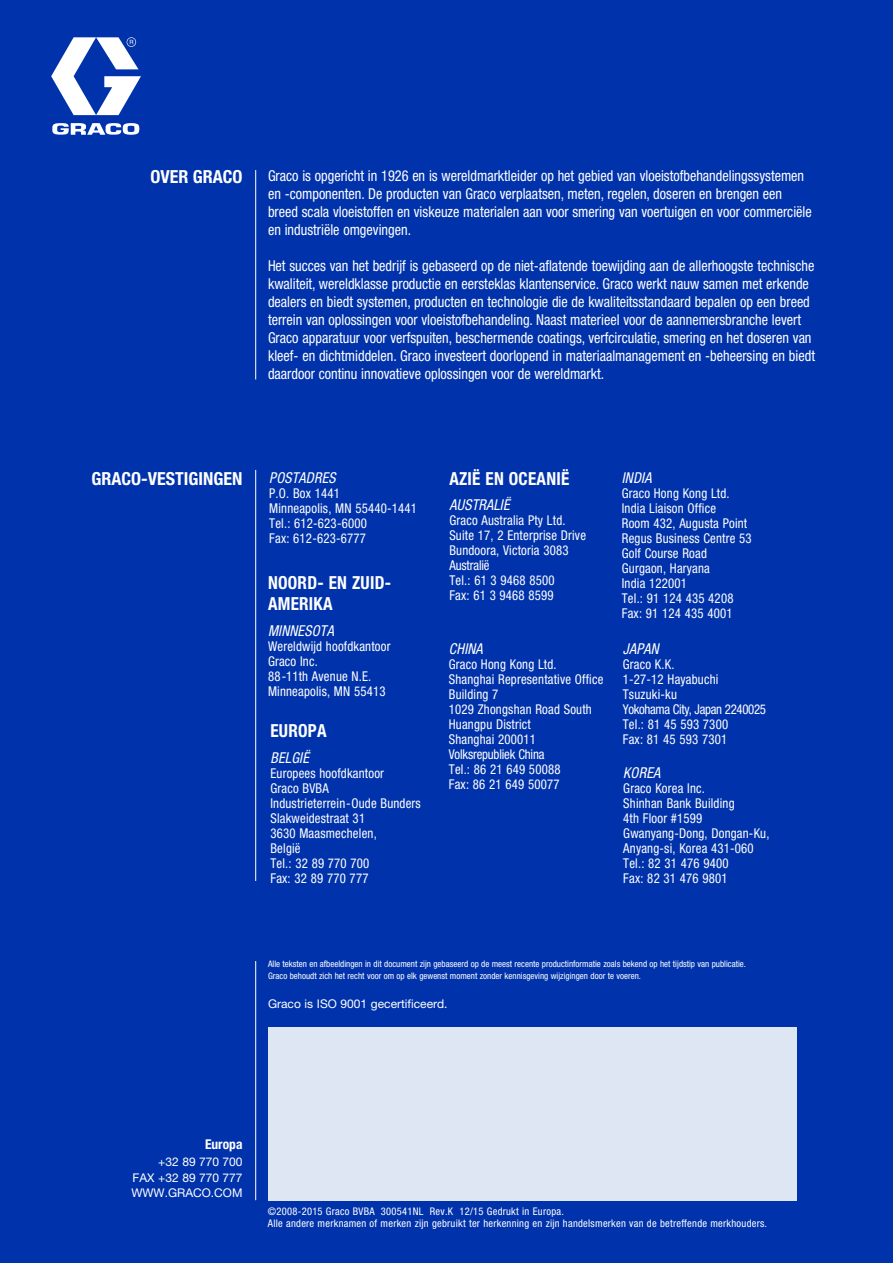
<style>
.page{position:relative;width:893px;height:1263px;background:#0033ab}
.page>*{position:absolute;margin:0;border:0;box-sizing:border-box;transform-origin:0 0}
.t1{font:700 condensed 18px/21.6px "Helvetica Neue LT Std";letter-spacing:.015em;color:#fff;scale:.95 1}
.t2{font:700 condensed 18px "Helvetica Neue LT Std";letter-spacing:.015em;color:#fff}
.t3{font:condensed 15px/18px "Helvetica Neue LT Std";color:#fff;scale:.95 1}
.t4{font:italic condensed 15px "Helvetica Neue LT Std";letter-spacing:.015em;color:#fff;scale:.95 1}
.t5{font:condensed 13.5px/15px "Helvetica Neue LT Std";letter-spacing:.015em;color:#fff;scale:.95 1}
.t6{font:700 condensed 13.5px "Helvetica Neue LT Std";color:#fff}
.t7{font:12px/16.5px "Helvetica Neue LT Std";color:#fff;text-align:right}
.t8{font:condensed 10.5px/12px "Helvetica Neue LT Std";letter-spacing:.025em;color:#fff}
.t9{font:condensed 9px/12px "Helvetica Neue LT Std";color:#fff}
</style>
<div class="page">
<svg style="left:51px;top:37px;width:90px;height:98px"></svg>
<div style="left:268px;top:1027px;width:529px;height:173px;background:#dfe6f3"></div>
<hr style="left:255px;top:170px;width:1px;height:209px;background:#fff">
<hr style="left:255px;top:470px;width:1px;height:411px;background:#fff">
<hr style="left:255px;top:961px;width:1px;height:239px;background:#fff">
<h1 class="t2" style="left:150px;top:166px;width:94px">OVER GRACO</h1>
<p class="t3" style="left:268px;top:166px;width:574px">Graco is opgericht in 1926 en is wereldmarktleider op het gebied van vloeistofbehandelingssystemen en -componenten. De producten van Graco verplaatsen, meten, regelen, doseren en brengen een breed scala vloeistoffen en viskeuze materialen aan voor smering van voertuigen en voor commerciële en industriële omgevingen.</p>
<p class="t3" style="left:268px;top:256px;width:577px">Het succes van het bedrijf is gebaseerd op de niet-aflatende toewijding aan de allerhoogste technische kwaliteit, wereldklasse productie en eersteklas klantenservice. Graco werkt nauw samen met erkende dealers en biedt systemen, producten en technologie die de kwaliteitsstandaard bepalen op een breed terrein van oplossingen voor vloeistofbehandeling. Naast materieel voor de aannemersbranche levert Graco apparatuur voor verfspuiten, beschermende coatings, verfcirculatie, smering en het doseren van kleef- en dichtmiddelen. Graco investeert doorlopend in materiaalmanagement en -beheersing en biedt daardoor continu innovatieve oplossingen voor de wereldmarkt.</p>
<h1 class="t2" style="left:92px;top:468px;width:152px">GRACO-VESTIGINGEN</h1>
<p class="t4" style="left:269px;top:469px;width:71px">POSTADRES</p>
<p class="t5" style="left:269px;top:485px;width:157px">P.O. Box 1441<br>Minneapolis, MN 55440-1441<br>Tel.: 612-623-6000<br>Fax: 612-623-6777</p>
<h1 class="t1" style="left:268px;top:571px;width:131px">NOORD- EN ZUID-<br>AMERIKA</h1>
<p class="t4" style="left:268px;top:622px;width:71px">MINNESOTA</p>
<p class="t5" style="left:268px;top:638px;width:130px">Wereldwijd hoofdkantoor<br>Graco Inc.<br>88-11th Avenue N.E.<br>Minneapolis, MN 55413</p>
<h1 class="t1" style="left:270px;top:720px;width:61px">EUROPA</h1>
<p class="t4" style="left:270px;top:749px;width:42px">BELGIË</p>
<p class="t5" style="left:270px;top:765px;width:160px">Europees hoofdkantoor<br>Graco BVBA<br>Industrieterrein-Oude Bunders<br>Slakweidestraat 31<br>3630 Maasmechelen,<br>België<br>Tel.: 32 89 770 700<br>Fax: 32 89 770 777</p>
<h1 class="t1" style="left:449px;top:467px;width:128px">AZIË EN OCEANIË</h1>
<p class="t4" style="left:449px;top:496px;width:65px">AUSTRALIË</p>
<p class="t5" style="left:449px;top:513px;width:145px">Graco Australia Pty Ltd.<br>Suite 17, 2 Enterprise Drive<br>Bundoora, Victoria 3083<br>Australië<br>Tel.: 61 3 9468 8500<br>Fax: 61 3 9468 8599</p>
<p class="t4" style="left:449px;top:640px;width:37px">CHINA</p>
<p class="t5" style="left:449px;top:657px;width:164px">Graco Hong Kong Ltd.<br>Shanghai Representative Office<br>Building 7<br>1029 Zhongshan Road South<br>Huangpu District<br>Shanghai 200011<br>Volksrepubliek China<br>Tel.: 86 21 649 50088<br>Fax: 86 21 649 50077</p>
<p class="t4" style="left:622px;top:469px;width:33px">INDIA</p>
<p class="t5" style="left:622px;top:485px;width:138px">Graco Hong Kong Ltd.<br>India Liaison Office<br>Room 432, Augusta Point<br>Regus Business Centre 53<br>Golf Course Road<br>Gurgaon, Haryana<br>India 122001<br>Tel.: 91 124 435 4208<br>Fax: 91 124 435 4001</p>
<p class="t4" style="left:623px;top:640px;width:39px">JAPAN</p>
<p class="t5" style="left:623px;top:657px;width:152px">Graco K.K.<br>1-27-12 Hayabuchi<br>Tsuzuki-ku<br>Yokohama City, Japan 2240025<br>Tel.: 81 45 593 7300<br>Fax: 81 45 593 7301</p>
<p class="t4" style="left:623px;top:764px;width:40px">KOREA</p>
<p class="t5" style="left:623px;top:780px;width:155px">Graco Korea Inc.<br>Shinhan Bank Building<br>4th Floor #1599<br>Gwanyang-Dong, Dongan-Ku,<br>Anyang-si, Korea 431-060<br>Tel.: 82 31 476 9400<br>Fax: 82 31 476 9801</p>
<p class="t9" style="left:268px;top:958px;width:480px">Alle teksten en afbeeldingen in dit document zijn gebaseerd op de meest recente productinformatie zoals bekend op het tijdstip van publicatie.<br>Graco behoudt zich het recht voor om op elk gewenst moment zonder kennisgeving wijzigingen door te voeren.</p>
<p class="t7" style="left:268px;top:995px;width:181px">Graco is I SO 9001 gecertificeerd.</p>
<p class="t6" style="left:205px;top:1136px;width:39px">Europa</p>
<p class="t7" style="left:133px;top:1153px;width:111px">+32 89 770 700<br>Fax +32 89 770 777</p>
<p class="t7" style="left:131px;top:1184px;width:113px">www.graco.COM</p>
<p class="t8" style="left:268px;top:1205px;width:501px">©2008-2015 Graco BVBA 300541NL Rev.K 12/15 Gedrukt in Europa.<br>Alle andere merknamen of merken zijn gebruikt ter herkenning en zijn handelsmerken van de betreffende merkhouders.</p>
</div>
